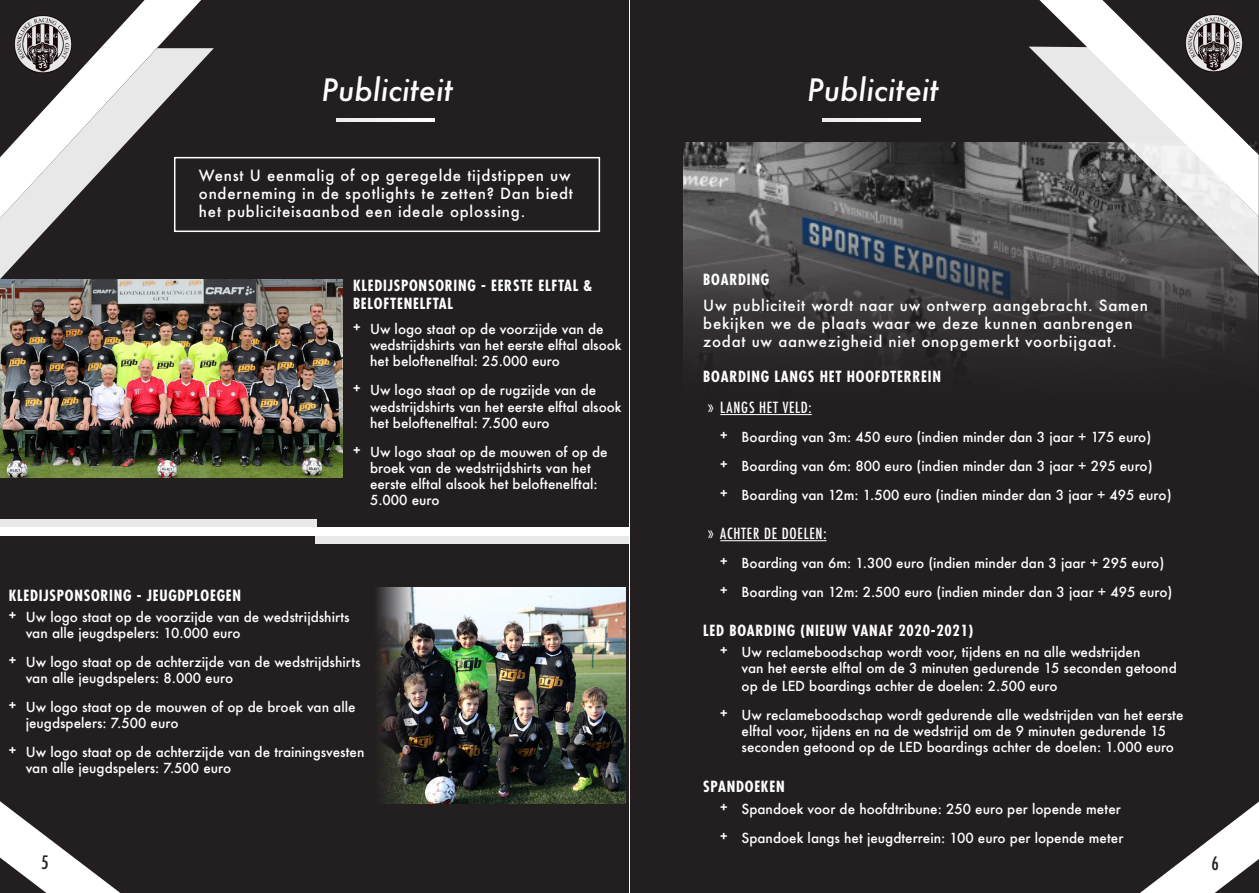
<style>
.page{position:relative;width:1259px;height:893px;background:#fff}
.page>*{position:absolute;margin:0;border:0;box-sizing:border-box;transform-origin:0 0}
.Title{font:italic 500 30px "Futura";color:#fff}
.Numbering{font:500 condensed 18px "Futura";color:#231f20}
.Text{font:500 15px/18px "Futura";letter-spacing:.05em;color:#fff}
.Heading{font:700 condensed 15px/18px "Futura";letter-spacing:.05em;color:#fff}
.t1{font:500 condensed 15px "Futura";letter-spacing:.05em;color:#fff}
.History_-_Heading{font:700 condensed 15px "Futura";letter-spacing:.05em;color:#fff}
.t2{font:500 13.5px/16.2px "Futura";color:#fff}
.s1{font-stretch:condensed;font-size:18px}
.s2{font-size:18px}
</style>
<div class="page">
<div style="left:0;top:0;width:629px;height:893px;background:#231f20"></div>
<img style="left:0;top:279px;width:342px;height:198px">
<img style="left:377px;top:588px;width:248px;height:215px">
<svg style="left:0;top:48px;width:214px;height:231px"></svg>
<svg style="left:0;top:0;width:201px;height:218px"></svg>
<img style="left:15px;top:16px;width:57px;height:57px">
<div style="left:0;top:519px;width:316px;height:8px;background:#e8e8e8"></div>
<div style="left:0;top:527px;width:629px;height:8px;background:#fff"></div>
<div style="left:315px;top:535px;width:314px;height:9px;background:#e8e8e8"></div>
<div style="left:174px;top:157px;width:426px;height:75px;border:2px solid #fff"></div>
<svg style="left:0;top:801px;width:120px;height:92px"></svg>
<hr style="left:336px;top:119px;width:99px;height:3px;background:#f5f5f5">
<div style="left:629px;top:0;width:630px;height:893px;background:#231f20"></div>
<svg style="left:1140px;top:801px;width:119px;height:92px"></svg>
<img style="left:683px;top:143px;width:574px;height:273px">
<svg style="left:1028px;top:47px;width:230px;height:229px;background:#616060"></svg>
<svg style="left:1039px;top:0;width:219px;height:217px"></svg>
<hr style="left:720px;top:414px;width:91px;height:1px;background:#fff">
<hr style="left:720px;top:540px;width:106px;height:1px;background:#fff">
<hr style="left:629px;top:0;width:1px;height:893px;background:#fff">
<hr style="left:822px;top:119px;width:98px;height:3px;background:#f5f5f5">
<p class="Title" style="left:321px;top:70px;width:133px">Publiciteit</p>
<p class="Text" style="left:199px;top:167px;width:376px">Wenst U eenmalig of op geregelde tijdstippen uw onderneming in de spotlights te zetten? Dan biedt het publiciteisaanbod een ideale oplossing.</p>
<p class="Heading" style="left:353px;top:277px;width:241px">KLEDIJSPONSORING - EERSTE ELFTAL &amp;<br>BELOFTENELFTAL</p>
<p class="t2" style="left:370px;top:321px;width:253px;text-indent:-17px"><span class="s1">+</span> Uw logo staat op de voorzijde van de wedstrijdshirts van het eerste elftal alsook het beloftenelftal: 25.000 euro</p>
<p class="t2" style="left:370px;top:382px;width:253px;text-indent:-17px"><span class="s1">+</span> Uw logo staat op de rugzijde van de wedstrijdshirts van het eerste elftal alsook het beloftenelftal: 7.500 euro</p>
<p class="t2" style="left:370px;top:443px;width:239px;text-indent:-17px"><span class="s1">+</span> Uw logo staat op de mouwen of op de broek van de wedstrijdshirts van het eerste elftal alsook het beloftenelftal:<br>5.000 euro</p>
<p class="Heading" style="left:9px;top:586px;width:234px">KLEDIJSPONSORING - JEUGDPLOEGEN</p>
<p class="t2" style="left:26px;top:608px;width:325px;text-indent:-17px"><span class="s1">+</span> Uw logo staat op de voorzijde van de wedstrijdshirts van alle jeugdspelers: 10.000 euro</p>
<p class="t2" style="left:26px;top:653px;width:336px;text-indent:-17px"><span class="s1">+</span> Uw logo staat op de achterzijde van de wedstrijdshirts van alle jeugdspelers: 8.000 euro</p>
<p class="t2" style="left:26px;top:699px;width:331px;text-indent:-17px"><span class="s1">+</span> Uw logo staat op de mouwen of op de broek van alle jeugdspelers: 7.500 euro</p>
<p class="t2" style="left:26px;top:744px;width:340px;text-indent:-17px"><span class="s1">+</span> Uw logo staat op de achterzijde van de trainingsvesten van alle jeugdspelers: 7.500 euro</p>
<p class="Numbering" style="left:41px;top:850px;width:9px">5</p>
<p class="Title" style="left:807px;top:70px;width:133px">Publiciteit</p>
<p class="Heading" style="left:703px;top:270px;width:67px">BOARDING</p>
<p class="Text" style="left:703px;top:296px;width:446px">Uw publiciteit wordt naar uw ontwerp aangebracht. Samen bekijken we de plaats waar we deze kunnen aanbrengen zodat uw aanwezigheid niet onopgemerkt voorbijgaat.</p>
<p class="History_-_Heading" style="left:703px;top:367px;width:239px">BOARDING LANGS HET HOOFDTERREIN</p>
<p class="t1" style="left:707px;top:398px;width:106px"><span class="s2">»</span> LANGS HET VELD:</p>
<p class="t2" style="left:720px;top:429px;width:432px"><span class="s1">+</span> Boarding van 3m: 450 euro (indien minder dan 3 jaar + 175 euro)</p>
<p class="t2" style="left:720px;top:458px;width:434px"><span class="s1">+</span> Boarding van 6m: 800 euro (indien minder dan 3 jaar + 295 euro)</p>
<p class="t2" style="left:720px;top:487px;width:453px"><span class="s1">+</span> Boarding van 12m: 1.500 euro (indien minder dan 3 jaar + 495 euro)</p>
<p class="t1" style="left:707px;top:524px;width:120px"><span class="s2">»</span> ACHTER DE DOELEN:</p>
<p class="t2" style="left:720px;top:555px;width:445px"><span class="s1">+</span> Boarding van 6m: 1.300 euro (indien minder dan 3 jaar + 295 euro)</p>
<p class="t2" style="left:720px;top:584px;width:453px"><span class="s1">+</span> Boarding van 12m: 2.500 euro (indien minder dan 3 jaar + 495 euro)</p>
<p class="Heading" style="left:703px;top:622px;width:271px">LED BOARDING (NIEUW VANAF 2020-2021)</p>
<p class="t2" style="left:741px;top:643px;width:437px;text-indent:-21px"><span class="s1">+</span> Uw reclameboodschap wordt voor, tijdens en na alle wedstrijden<br>van het eerste elftal om de 3 minuten gedurende 15 seconden getoond</p>
<p class="t2" style="left:741px;top:678px;width:317px">op de LED boardings achter de doelen: 2.500 euro</p>
<p class="t2" style="left:741px;top:707px;width:443px;text-indent:-21px"><span class="s1">+</span> Uw reclameboodschap wordt gedurende alle wedstrijden van het eerste elftal voor, tijdens en na de wedstrijd om de 9 minuten gedurende 15 seconden getoond op de LED boardings achter de doelen: 1.000 euro</p>
<p class="Heading" style="left:703px;top:777px;width:83px">SPANDOEKEN</p>
<p class="t2" style="left:720px;top:800px;width:402px"><span class="s1">+</span> Spandoek voor de hoofdtribune: 250 euro per lopende meter</p>
<p class="t2" style="left:720px;top:829px;width:405px"><span class="s1">+</span> Spandoek langs het jeugdterrein: 100 euro per lopende meter</p>
<p class="Numbering" style="left:1211px;top:851px;width:9px">6</p>
</div>
